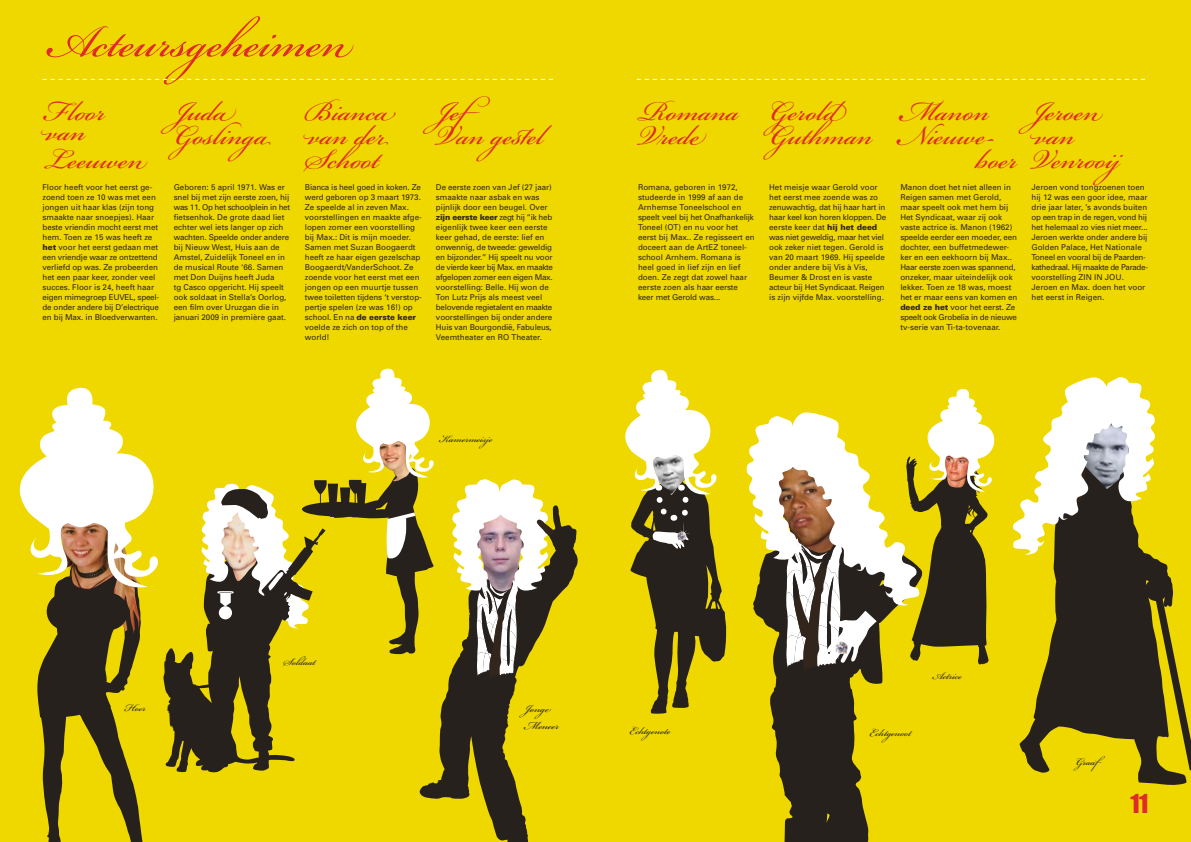
<style>
.page{position:relative;width:1191px;height:842px;background:#fff}
.page>*{position:absolute;margin:0;border:0;box-sizing:border-box;transform-origin:0 0}
.t1{font:70px "Bickham Script Pro";color:#df2b2a}
.t2{font:43px "Bickham Script Pro";color:#df2b2a}
.t3{font:24px "Impact";color:#df2b2a}
.t4{font:17px/17px "Bickham Script Pro";color:#27211e}
.t5{font:16px "Bickham Script Pro";color:#27211e}
.t6{font:8px/10px "Univers";color:#32261c}
.s1{font-weight:900}
</style>
<div class="page">
<div style="left:595px;top:0;width:596px;height:842px;background:#eed800"></div>
<div style="left:0;top:0;width:595px;height:842px;background:#eed800"></div>
<svg style="left:43px;top:79px;width:510px;height:1px"></svg>
<svg style="left:637px;top:79px;width:508px;height:1px"></svg>
<svg style="left:42px;top:773px;width:101px;height:69px"></svg>
<svg style="left:770px;top:672px;width:113px;height:170px;fill:#27211e"></svg>
<svg style="left:419px;top:505px;width:159px;height:337px"></svg>
<svg style="left:451px;top:479px;width:103px;height:200px"></svg>
<svg style="left:1019px;top:555px;width:167px;height:230px;fill:#27211e"></svg>
<div style="left:1145px;top:578px;width:22px;height:23px;background:#27211e;border-radius:50%"></div>
<svg style="left:1149px;top:583px;width:42px;height:195px"></svg>
<svg style="left:1013px;top:377px;width:142px;height:178px"></svg>
<svg style="left:746px;top:389px;width:249px;height:283px"></svg>
<svg style="left:625px;top:370px;width:101px;height:344px"></svg>
<svg style="left:19px;top:368px;width:418px;height:405px"></svg>
<img style="left:830px;top:628px;width:18px;height:31px">
<img style="left:677px;top:522px;width:12px;height:22px">
<h1 class="t1" style="left:45px;top:-9px;width:309px">Acteursgeheimen</h1>
<h2 class="t2" style="left:43px;top:80px;width:66px">Floor</h2>
<h2 class="t2" style="left:43px;top:100px;width:46px">van</h2>
<h2 class="t2" style="left:43px;top:128px;width:106px">Leeuwen</h2>
<p class="t6" style="left:43px;top:182px;width:118px">Floor heeft voor het eerst ge&shy;zoend toen ze 10 was met een jongen uit haar klas (zijn tong smaakte naar snoepjes). Haar beste vriendin mocht eerst met hem. Toen ze 15 was heeft ze <span class="s1">het</span> voor het eerst gedaan met een vriendje waar ze ontzettend verliefd op was. Ze probeerden het een paar keer, zonder veel succes. Floor is 24, heeft haar eigen mimegroep EUVEL, speel&shy;de onder andere bij D’electrique en bij Max. in Bloedverwanten.</p>
<h2 class="t2" style="left:174px;top:80px;width:58px">Juda</h2>
<h2 class="t2" style="left:174px;top:104px;width:99px">Goslinga</h2>
<p class="t6" style="left:174px;top:182px;width:118px">Geboren: 5 april 1971. Was er snel bij met zijn eerste zoen, hij was 11. Op het schoolplein in het fietsenhok. De grote daad liet echter wel iets langer op zich wachten. Speelde onder andere bij Nieuw West, Huis aan de<br>Amstel, Zuidelijk Toneel en in de musical Route ‘66. Samen met Don Duijns heeft Juda<br>tg Casco opgericht. Hij speelt ook soldaat in Stella’s Oorlog, een film over Uruzgan die in januari 2009 in première gaat.</p>
<h2 class="t2" style="left:436px;top:80px;width:68px">Jef</h2>
<h2 class="t2" style="left:305px;top:80px;width:88px">Bianca</h2>
<h2 class="t2" style="left:305px;top:104px;width:85px">van der</h2>
<h2 class="t2" style="left:305px;top:128px;width:80px">Schoot</h2>
<p class="t6" style="left:305px;top:182px;width:118px">Bianca is heel goed in koken. Ze werd geboren op 3 maart 1973.<br>Ze speelde al in zeven Max. voorstellingen en maakte afge&shy;lopen zomer een voorstelling bij Max.: Dit is mijn moeder.<br>Samen met Suzan Boogaerdt heeft ze haar eigen gezelschap<br>Boogaerdt/VanderSchoot. Ze zoende voor het eerst met een jongen op een muurtje tussen twee toiletten tijdens ‘t verstop&shy;pertje spelen (ze was 16!) op school. En na <span class="s1">de eerste keer </span>voelde ze zich on top of the world!</p>
<h2 class="t2" style="left:436px;top:104px;width:110px">Van gestel</h2>
<p class="t6" style="left:436px;top:182px;width:118px">De eerste zoen van Jef (27 jaar) smaakte naar asbak en was pijnlijk door een beugel. Over <span class="s1">zijn eerste keer</span> zegt hij “ik heb eigenlijk twee keer een eerste keer gehad, de eerste: lief en onwennig, de tweede: geweldig en bijzonder.” Hij speelt nu voor de vierde keer bij Max. en maakte afgelopen zomer een eigen Max. voorstelling: Belle. Hij won de<br>Ton Lutz Prijs als meest veel belovende regietalent en maakte voorstellingen bij onder andere<br>Huis van Bourgondië, Fabuleus,<br>Veemtheater en RO Theater.</p>
<h3 class="t5" style="left:439px;top:427px;width:60px">Kamermeisje</h3>
<h2 class="t2" style="left:638px;top:80px;width:104px">Romana</h2>
<h2 class="t2" style="left:638px;top:104px;width:67px">Vrede</h2>
<p class="t6" style="left:638px;top:182px;width:118px">Romana, geboren in 1972, studeerde in 1999 af aan de<br>Arnhemse Toneelschool en speelt veel bij het Onafhankelijk<br>Toneel (OT) en nu voor het eerst bij Max.. Ze regisseert en doceert aan de ArtEZ toneel&shy;school Arnhem. Romana is heel goed in lief zijn en lief doen. Ze zegt dat zowel haar eerste zoen als haar eerste keer met Gerold was...</p>
<h2 class="t2" style="left:769px;top:80px;width:68px">Gerold</h2>
<h2 class="t2" style="left:769px;top:104px;width:106px">Guthman</h2>
<p class="t6" style="left:769px;top:182px;width:118px">Het meisje waar Gerold voor het eerst mee zoende was zo zenuwachtig, dat hij haar hart in haar keel kon horen kloppen. De eerste keer dat <span class="s1">hij het deed </span>was niet geweldig, maar het viel ook zeker niet tegen. Gerold is van 20 maart 1969. Hij speelde onder andere bij Vis à Vis,<br>Beumer &amp; Drost en is vaste acteur bij Het Syndicaat. Reigen is zijn vijfde Max. voorstelling.</p>
<h2 class="t2" style="left:900px;top:80px;width:92px">Manon</h2>
<h2 class="t2" style="left:900px;top:104px;width:97px">Nieuwe-</h2>
<h2 class="t2" style="left:975px;top:128px;width:170px">boer Venrooij</h2>
<p class="t6" style="left:900px;top:182px;width:118px">Manon doet het niet alleen in<br>Reigen samen met Gerold, maar speelt ook met hem bij<br>Het Syndicaat, waar zij ook vaste actrice is. Manon (1962) speelde eerder een moeder, een dochter, een buffetmedewer&shy;ker en een eekhoorn bij Max..<br>Haar eerste zoen was spannend, onzeker, maar uiteindelijk ook lekker. Toen ze 18 was, moest het er maar eens van komen en <span class="s1">deed ze het</span> voor het eerst. Ze speelt ook Grobelia in de nieuwe tv-serie van Ti-ta-tovenaar.</p>
<h2 class="t2" style="left:1031px;top:80px;width:73px">Jeroen</h2>
<h2 class="t2" style="left:1031px;top:104px;width:46px">van</h2>
<p class="t6" style="left:1031px;top:182px;width:118px">Jeroen vond tongzoenen toen hij 12 was een goor idee, maar drie jaar later, ’s avonds buiten op een trap in de regen, vond hij het helemaal zo vies niet meer...<br>Jeroen werkte onder andere bij<br>Golden Palace, Het Nationale<br>Toneel en vooral bij de Paarden&shy;kathedraal. Hij maakte de Parade&shy;voorstelling ZIN IN JOU.<br>Jeroen en Max. doen het voor het eerst in Reigen.</p>
<h3 class="t5" style="left:125px;top:696px;width:23px">Hoer</h3>
<h3 class="t5" style="left:283px;top:650px;width:35px">Soldaat</h3>
<h3 class="t4" style="left:524px;top:698px;width:36px">Jonge<br>Meneer</h3>
<h3 class="t5" style="left:629px;top:719px;width:43px">Echtgenote</h3>
<h3 class="t5" style="left:869px;top:721px;width:45px">Echtgenoot</h3>
<h3 class="t5" style="left:932px;top:664px;width:32px">Actrice</h3>
<h3 class="t5" style="left:1075px;top:750px;width:35px">Graaf</h3>
<h3 class="t3" style="left:1130px;top:785px;width:19px">11</h3>
</div>
